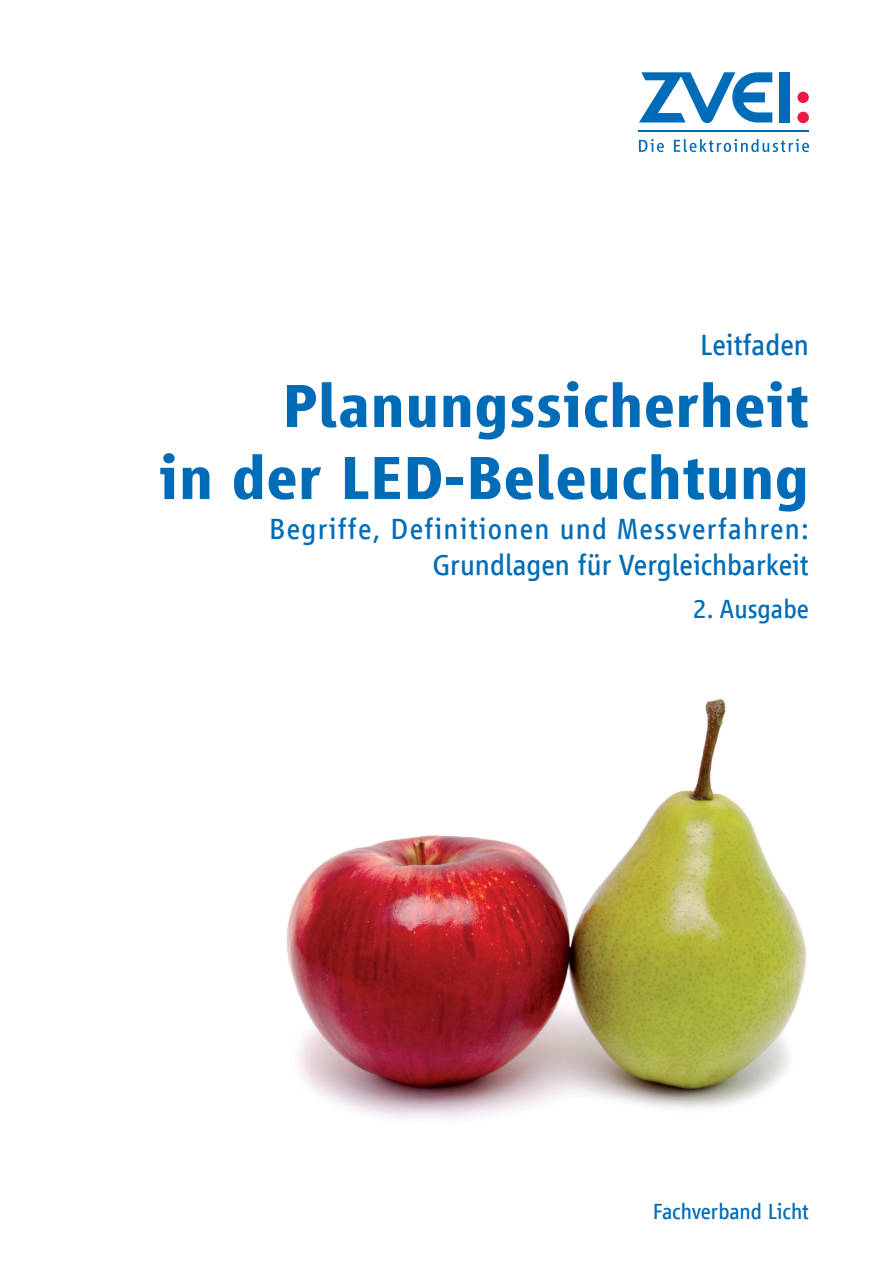
<style>
.page{position:relative;width:893px;height:1263px;background:#fff}
.page>*{position:absolute;margin:0;border:0;box-sizing:border-box;transform-origin:0 0}
.t1{font:700 63px/72px "Vialog LT Com";letter-spacing:.005em;color:#006cb7;text-align:right}
.t2{font:30px/36px "Vialog LT Com";letter-spacing:.04em;color:#006cb7;text-align:right}
.t3{font:30px "Vialog LT Com";color:#006cb7}
.t4{font:27px "Vialog LT Com";color:#006cb7}
.t5{font:22.5px "Vialog LT Com";letter-spacing:-.01em;color:#006cb7}
</style>
<div class="page">
<img style="left:286px;top:699px;width:521px;height:420px">
<svg style="left:639px;top:72px;width:133px;height:51px"></svg>
<div style="left:780px;top:72px;width:10px;height:51px;background:#006cb7"></div>
<div style="left:797px;top:92px;width:12px;height:11px;background:#ed1845;border-radius:50%"></div>
<div style="left:797px;top:112px;width:12px;height:11px;background:#ed1845;border-radius:50%"></div>
<hr style="left:639px;top:130px;width:170px;height:2px;background:#006cb7">
<svg style="left:639px;top:139px;width:25px;height:13px"></svg>
<svg style="left:674px;top:139px;width:135px;height:13px"></svg>
<p class="t3" style="left:700px;top:328px;width:110px">Leitfaden</p>
<h1 class="t1" style="left:158px;top:370px;width:652px">Planungssicherheit<br>in der LED-Beleuchtung</h1>
<p class="t2" style="left:269px;top:511px;width:541px">Begriffe, Definitionen und Messverfahren:<br>Grundlagen für Vergleichbarkeit</p>
<p class="t4" style="left:693px;top:594px;width:118px">2. Ausgabe</p>
<p class="t5" style="left:653px;top:1199px;width:158px">Fachverband Licht</p>
</div>
